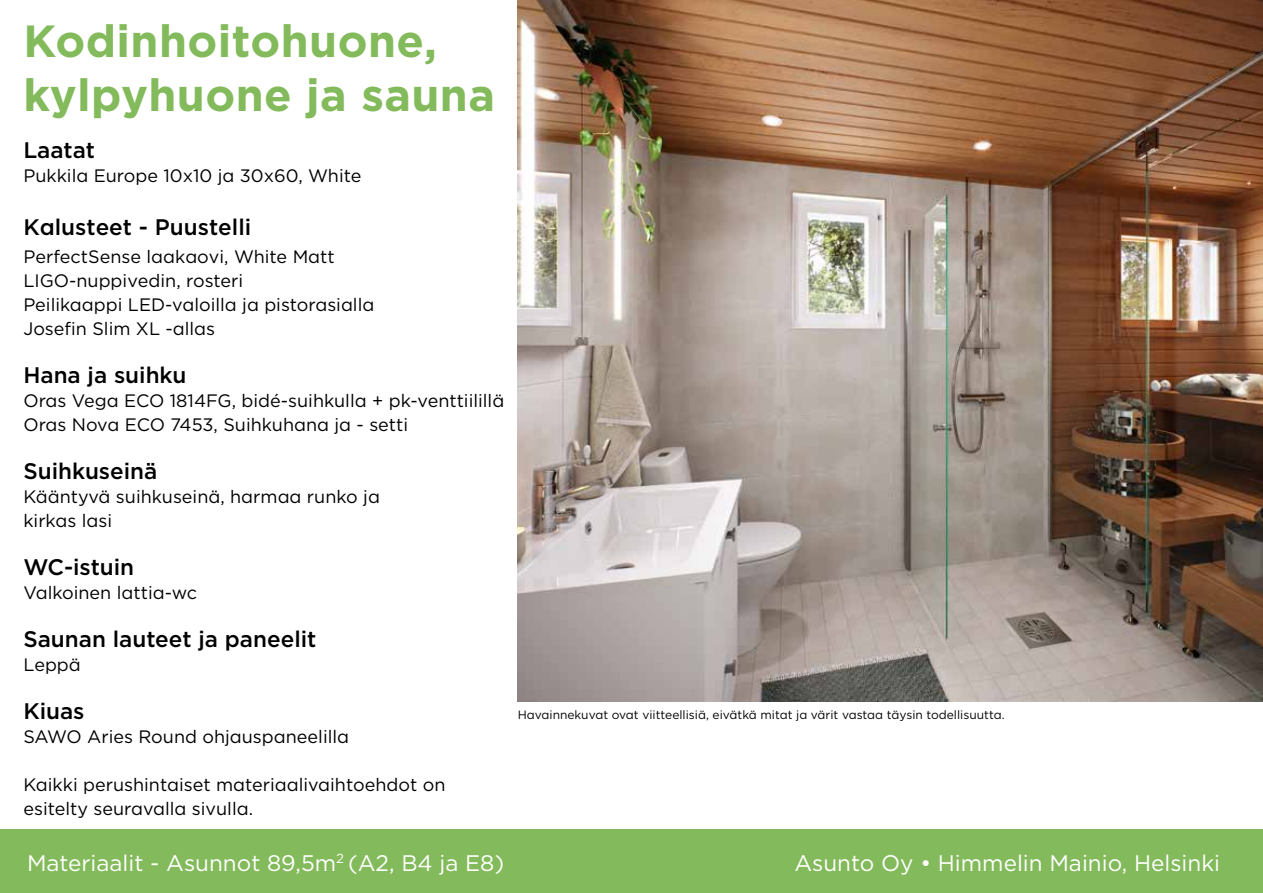
<style>
.page{position:relative;width:1263px;height:893px;background:#fff}
.page>*{position:absolute;margin:0;border:0;box-sizing:border-box;transform-origin:0 0}
.t1{font:700 45px/54px "Gotham";letter-spacing:.01em;color:#83ba5b}
.t2{font:500 22.5px "Gotham";color:#000}
.t3{font:22.5px "Gotham";color:#fff}
.t4{font:18px/24px "Gotham";color:#000}
.t5{font:12px "Gotham";color:#000}
</style>
<div class="page">
<div style="left:0;top:829px;width:1263px;height:64px;background:#83ba5b"></div>
<img style="left:518px;top:0;width:744px;height:702px">
<h1 class="t1" style="left:23px;top:14px;width:473px">Kodinhoitohuone, kylpyhuone ja sauna</h1>
<p class="t2" style="left:23px;top:136px;width:73px">Laatat</p>
<p class="t4" style="left:23px;top:164px;width:339px">Pukkila Europe 10x10 ja 30x60, White</p>
<p class="t2" style="left:23px;top:212px;width:229px">Kalusteet - Puustelli</p>
<p class="t4" style="left:23px;top:244px;width:352px">PerfectSense laakaovi, White Matt<br>LIGO-nuppivedin, rosteri<br>Peilikaappi LED-valoilla ja pistorasialla<br>Josefin Slim XL -allas</p>
<p class="t2" style="left:23px;top:360px;width:165px">Hana ja suihku</p>
<p class="t4" style="left:23px;top:388px;width:482px">Oras Vega ECO 1814FG, bidé-suihkulla + pk-venttiilillä<br>Oras Nova ECO 7453, Suihkuhana ja - setti</p>
<p class="t2" style="left:23px;top:456px;width:136px">Suihkuseinä</p>
<p class="t4" style="left:23px;top:484px;width:358px">Kääntyvä suihkuseinä, harmaa runko ja kirkas lasi</p>
<p class="t2" style="left:23px;top:552px;width:112px">WC-istuin</p>
<p class="t4" style="left:23px;top:580px;width:175px">Valkoinen lattia-wc</p>
<p class="t2" style="left:23px;top:624px;width:295px">Saunan lauteet ja paneelit</p>
<p class="t4" style="left:23px;top:652px;width:59px">Leppä</p>
<p class="t2" style="left:23px;top:696px;width:63px">Kiuas</p>
<p class="t4" style="left:23px;top:724px;width:327px">SAWO Aries Round ohjauspaneelilla</p>
<p class="t4" style="left:23px;top:772px;width:423px">Kaikki perushintaiset materiaalivaihtoehdot on esitelty seuravalla sivulla.</p>
<p class="t5" style="left:518px;top:707px;width:488px">Havainnekuvat ovat viitteellisiä, eivätkä mitat ja värit vastaa täysin todellisuutta.</p>
<p class="t3" style="left:27px;top:848px;width:479px">Materiaalit - Asunnot 89,5m<sup>2</sup> (A2, B4 ja E8)</p>
<p class="t3" style="left:794px;top:848px;width:427px">Asunto Oy • Himmelin Mainio, Helsinki</p>
</div>
